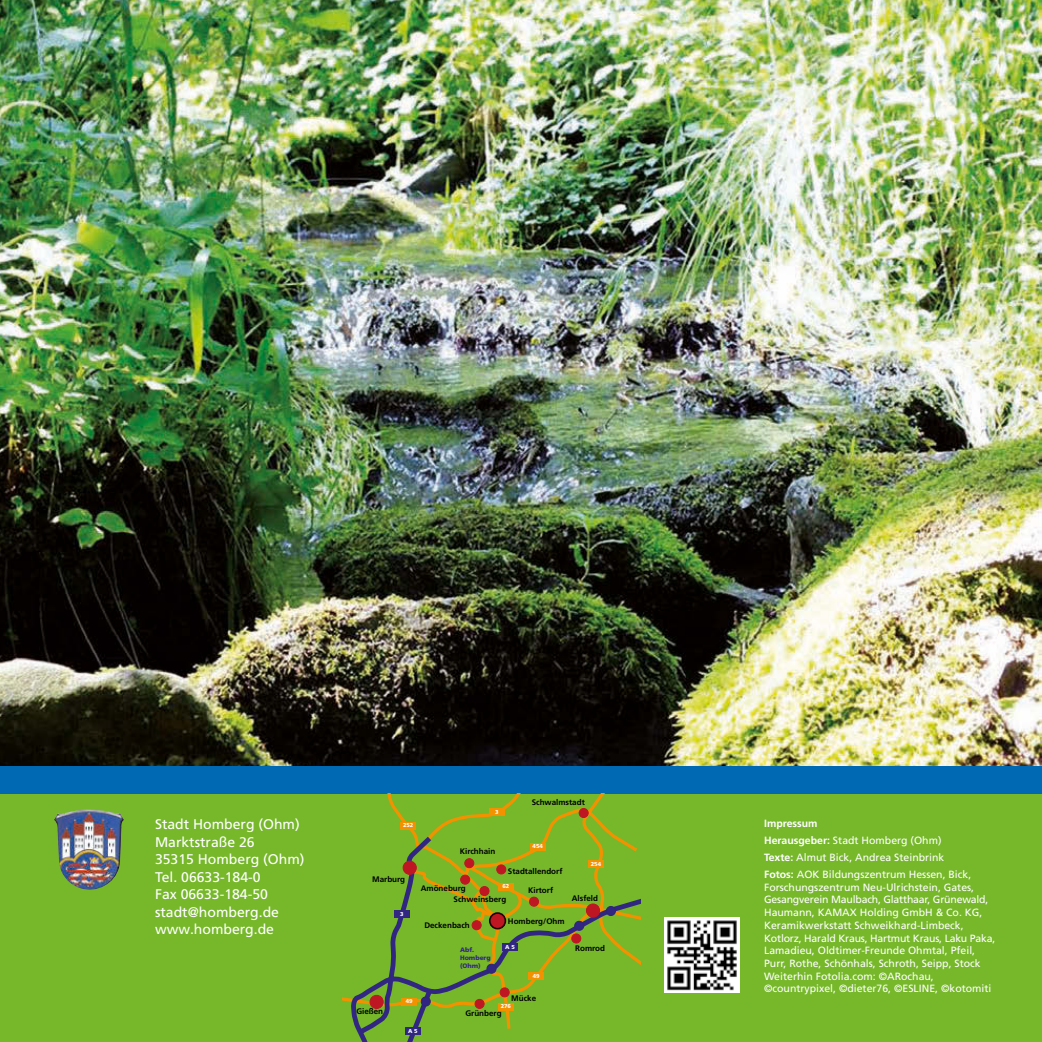
<style>
.page{position:relative;width:1042px;height:1042px;background:#fff}
.page>*{position:absolute;margin:0;border:0;box-sizing:border-box;transform-origin:0 0}
.t1{font:14px/17.5px "Frutiger LT Pro";color:#fff}
.t2{font:10.5px/12.6px "Frutiger LT Pro";color:#fff}
.t3{font:700 8.05px "Frutiger LT Pro";color:#000}
.t4{font:900 6.48px/7.7px "Frutiger LT Pro";color:#312783}
.t5{font:900 5.6px "Frutiger LT Pro";color:#fff}
.s1{font-weight:700}
</style>
<div class="page">
<img style="left:0;top:0;width:1042px;height:766px">
<div style="left:0;top:794px;width:1042px;height:248px;background:#76b82a"></div>
<div style="left:0;top:766px;width:1042px;height:28px;background:#0069b4"></div>
<svg style="left:342px;top:794px;width:268px;height:208px"></svg>
<svg style="left:424px;top:794px;width:114px;height:37px"></svg>
<svg style="left:349px;top:831px;width:291px;height:211px"></svg>
<div style="left:403px;top:861px;width:13px;height:13px;background:#be1622;border-radius:50%"></div>
<div style="left:403px;top:861px;width:14px;height:14px;border:1px solid #be1622;border-radius:50%"></div>
<div style="left:586px;top:904px;width:13px;height:13px;background:#be1622;border-radius:50%"></div>
<div style="left:586px;top:903px;width:14px;height:14px;border:1px solid #be1622;border-radius:50%"></div>
<div style="left:490px;top:913px;width:15px;height:15px;background:#be1622;border-radius:50%"></div>
<div style="left:489px;top:912px;width:17px;height:17px;border:2px solid #1e0000;border-radius:50%"></div>
<div style="left:370px;top:995px;width:13px;height:13px;background:#be1622;border-radius:50%"></div>
<div style="left:370px;top:995px;width:13px;height:14px;border:1px solid #be1622;border-radius:50%"></div>
<div style="left:497px;top:865px;width:9px;height:9px;background:#be1622;border-radius:50%"></div>
<div style="left:496px;top:864px;width:10px;height:10px;border:1px solid #be1622;border-radius:50%"></div>
<div style="left:461px;top:875px;width:9px;height:9px;background:#be1622;border-radius:50%"></div>
<div style="left:460px;top:875px;width:10px;height:9px;border:1px solid #be1622;border-radius:50%"></div>
<div style="left:472px;top:920px;width:9px;height:10px;background:#be1622;border-radius:50%"></div>
<div style="left:472px;top:920px;width:9px;height:10px;border:1px solid #be1622;border-radius:50%"></div>
<div style="left:465px;top:858px;width:9px;height:10px;background:#be1622;border-radius:50%"></div>
<div style="left:464px;top:858px;width:10px;height:10px;border:1px solid #be1622;border-radius:50%"></div>
<div style="left:475px;top:999px;width:9px;height:9px;background:#be1622;border-radius:50%"></div>
<div style="left:475px;top:999px;width:9px;height:10px;border:1px solid #be1622;border-radius:50%"></div>
<div style="left:500px;top:988px;width:9px;height:9px;background:#be1622;border-radius:50%"></div>
<div style="left:500px;top:987px;width:9px;height:10px;border:1px solid #be1622;border-radius:50%"></div>
<div style="left:579px;top:808px;width:9px;height:9px;background:#be1622;border-radius:50%"></div>
<div style="left:579px;top:808px;width:9px;height:10px;border:1px solid #be1622;border-radius:50%"></div>
<div style="left:572px;top:934px;width:9px;height:9px;background:#be1622;border-radius:50%"></div>
<div style="left:571px;top:933px;width:10px;height:10px;border:1px solid #be1622;border-radius:50%"></div>
<div style="left:529px;top:897px;width:9px;height:9px;background:#be1622;border-radius:50%"></div>
<div style="left:529px;top:897px;width:10px;height:9px;border:1px solid #be1622;border-radius:50%"></div>
<div style="left:502px;top:943px;width:16px;height:8px;background:#312783"></div>
<div style="left:405px;top:1027px;width:15px;height:8px;background:#312783"></div>
<div style="left:394px;top:910px;width:15px;height:8px;background:#312783"></div>
<div style="left:401px;top:822px;width:15px;height:7px;background:#f39200"></div>
<div style="left:528px;top:972px;width:16px;height:8px;background:#f39200"></div>
<div style="left:402px;top:997px;width:15px;height:8px;background:#f39200"></div>
<div style="left:498px;top:883px;width:15px;height:7px;background:#f39200"></div>
<div style="left:489px;top:808px;width:15px;height:8px;background:#f39200"></div>
<div style="left:530px;top:843px;width:15px;height:7px;background:#f39200"></div>
<div style="left:588px;top:860px;width:15px;height:8px;background:#f39200"></div>
<div style="left:498px;top:1003px;width:15px;height:7px;background:#f39200"></div>
<div style="left:487px;top:964px;width:9px;height:9px;background:#312783;border-radius:50%"></div>
<div style="left:486px;top:964px;width:10px;height:9px;border:1px solid #2e247a;border-radius:50%"></div>
<div style="left:575px;top:921px;width:9px;height:9px;background:#312783;border-radius:50%"></div>
<div style="left:574px;top:921px;width:10px;height:9px;border:1px solid #2e247a;border-radius:50%"></div>
<div style="left:606px;top:906px;width:9px;height:9px;background:#312783;border-radius:50%"></div>
<div style="left:606px;top:906px;width:10px;height:10px;border:1px solid #2e247a;border-radius:50%"></div>
<div style="left:421px;top:997px;width:9px;height:9px;background:#312783;border-radius:50%"></div>
<div style="left:421px;top:996px;width:10px;height:10px;border:1px solid #2e247a;border-radius:50%"></div>
<div style="left:480px;top:886px;width:9px;height:9px;background:#be1622;border-radius:50%"></div>
<div style="left:479px;top:886px;width:10px;height:10px;border:1px solid #be1622;border-radius:50%"></div>
<img style="left:54px;top:809px;width:70px;height:81px">
<img style="left:665px;top:918px;width:74px;height:74px">
<h1 class="t1" style="left:155px;top:815px;width:151px">Stadt Homberg (Ohm)<br>Marktstraße 26<br>35315 Homberg (Ohm)<br>Tel. 06633-184-0<br>Fax 06633-184-50 stadt@homberg.de www.homberg.de</h1>
<p class="t5" style="left:403px;top:822px;width:12px">252</p>
<p class="t5" style="left:495px;top:809px;width:5px">3</p>
<p class="t3" style="left:532px;top:797px;width:55px">Schwalmstadt</p>
<p class="t3" style="left:372px;top:874px;width:35px">Marburg</p>
<p class="t5" style="left:400px;top:910px;width:5px">3</p>
<p class="t5" style="left:533px;top:843px;width:12px">454</p>
<p class="t3" style="left:460px;top:846px;width:37px">Kirchhain</p>
<p class="t3" style="left:421px;top:883px;width:47px">Amöneburg</p>
<p class="t3" style="left:528px;top:885px;width:27px">Kirtorf</p>
<p class="t3" style="left:508px;top:867px;width:56px">Stadtallendorf</p>
<p class="t5" style="left:502px;top:883px;width:8px">62</p>
<p class="t3" style="left:453px;top:894px;width:54px">Schweinsberg</p>
<p class="t5" style="left:591px;top:860px;width:12px">254</p>
<p class="t3" style="left:572px;top:893px;width:28px">Alsfeld</p>
<p class="t3" style="left:424px;top:920px;width:47px">Deckenbach</p>
<p class="t4" style="left:460px;top:946px;width:32px">Abf.<br>Homberg (Ohm)</p>
<p class="t3" style="left:508px;top:916px;width:58px">Homberg/Ohm</p>
<p class="t5" style="left:505px;top:943px;width:11px">A 5</p>
<p class="t5" style="left:533px;top:972px;width:8px">49</p>
<p class="t3" style="left:575px;top:944px;width:31px">Romrod</p>
<p class="t3" style="left:511px;top:993px;width:26px">Mücke</p>
<p class="t5" style="left:406px;top:998px;width:8px">49</p>
<p class="t5" style="left:501px;top:1003px;width:12px">276</p>
<p class="t3" style="left:356px;top:1007px;width:28px">Gießen</p>
<p class="t3" style="left:465px;top:1009px;width:38px">Grünberg</p>
<p class="t5" style="left:408px;top:1027px;width:11px">A 5</p>
<p class="t2" style="left:764px;top:814px;width:209px;line-height:17.2px"><span class="s1">Impressum<br>Herausgeber:</span> Stadt Homberg (Ohm)<br><span class="s1">Texte:</span> Almut Bick, Andrea Steinbrink<br><span class="s1">Fotos:</span> AOK Bildungszentrum Hessen, Bick,</p>
<p class="t2" style="left:764px;top:881px;width:233px">Forschungszentrum Neu-Ulrichstein, Gates, Gesangverein Maulbach, Glatthaar, Grünewald, Haumann, KAMAX Holding GmbH &amp; Co. KG, Keramikwerkstatt Schweikhard-Limbeck, Kotlorz, Harald Kraus, Hartmut Kraus, Laku Paka, Lamadieu, Oldtimer-Freunde Ohmtal, Pfeil, Purr, Rothe, Schönhals, Schroth, Seipp, Stock Weiterhin Fotolia.com: ©ARochau, ©countrypixel, ©dieter76, ©ESLINE, ©kotomiti</p>
</div>
